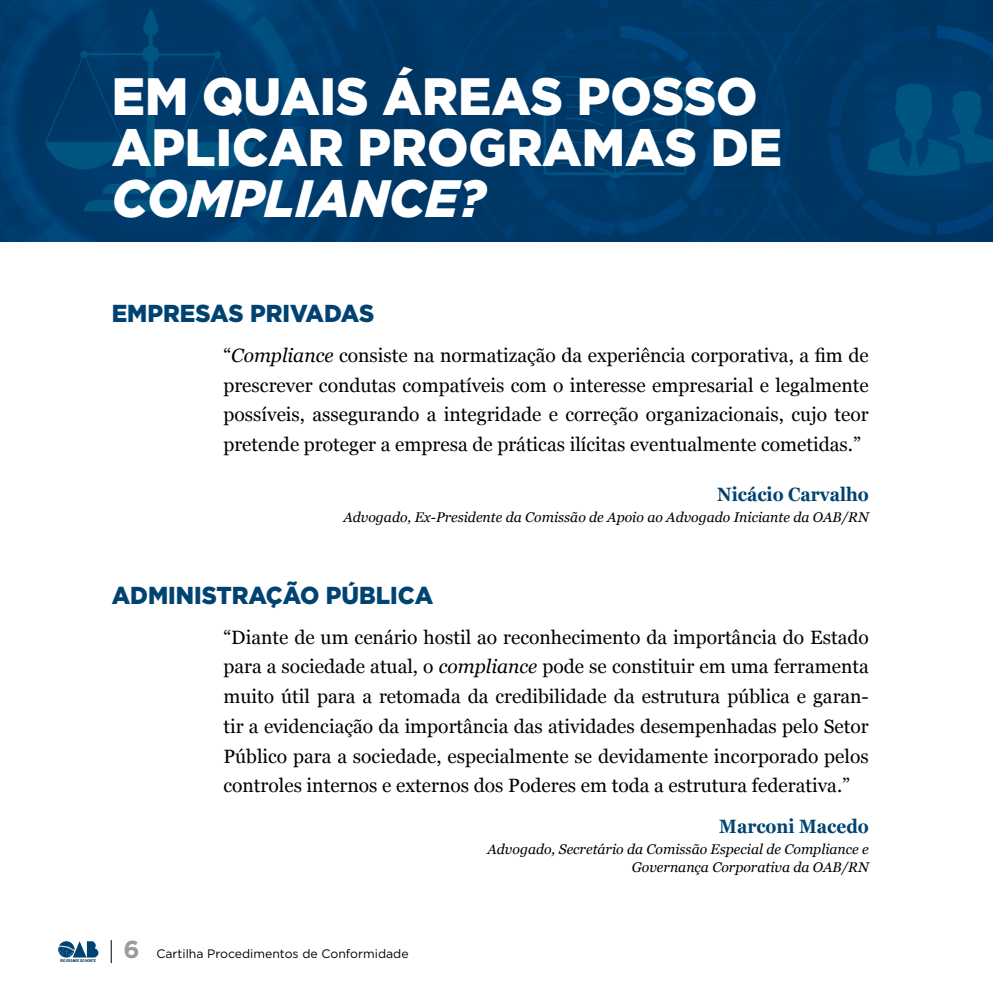
<style>
.page{position:relative;width:993px;height:993px;background:#fff}
.page>*{position:absolute;margin:0;border:0;box-sizing:border-box;transform-origin:0 0}
.t1{font:900 52.5px/50.8px "Gotham";color:#fff;scale:.95 1}
.t2{font:italic 900 52.5px "Gotham";color:#fff;scale:.95 1}
.t3{font:900 24.5px "Gotham";color:#004371;scale:.95 1}
.t4{font:19.25px/29.8px "Georgia";color:#000;text-align:justify}
.t5{font:700 19.25px "Georgia";color:#004371;scale:.9 1}
.t6{font:italic 14px/17.5px "Georgia";color:#000;text-align:right}
.t7{font:12.25px "Gotham";color:#000}
.s1{font-style:italic}
.s2{font-weight:700;font-size:24.5px;color:#9c9c9c}
</style>
<div class="page">
<svg style="left:58px;top:941px;width:40px;height:20px"></svg>
<svg style="left:111px;top:940px;width:1px;height:22px"></svg>
<img style="left:0;top:0;width:992px;height:241px">
<h1 class="t1" style="left:112px;top:71px;width:707px">EM QUAIS ÁREAS POSSO<br>APLICAR PROGRAMAS DE</h1>
<h1 class="t2" style="left:112px;top:162px;width:395px">COMPLIANCE?</h1>
<p class="t3" style="left:112px;top:297px;width:278px">EMPRESAS PRIVADAS</p>
<p class="t4" style="left:223px;top:339px;width:646px">“<span class="s1">Compliance</span> consiste na normatização da experiência corporativa, a fim de prescrever condutas compatíveis com o interesse empresarial e legalmente possíveis, assegurando a integridade e correção organizacionais, cujo teor pretende proteger a empresa de práticas ilícitas eventualmente cometidas.”</p>
<p class="t5" style="left:717px;top:479px;width:170px">Nicácio Carvalho</p>
<p class="t6" style="left:343px;top:507px;width:526px">Advogado, Ex-Presidente da Comissão de Apoio ao Advogado Iniciante da OAB/RN</p>
<p class="t3" style="left:112px;top:578px;width:340px">ADMINISTRAÇÃO PÚBLICA</p>
<p class="t4" style="left:223px;top:621px;width:646px">“Diante de um cenário hostil ao reconhecimento da importância do Estado para a sociedade atual, o <span class="s1">compliance</span> pode se constituir em uma ferramenta muito útil para a retomada da credibilidade da estrutura pública e garan&shy;tir a evidenciação da importância das atividades desempenhadas pelo Setor Público para a sociedade, especialmente se devidamente incorporado pelos controles internos e externos dos Poderes em toda a estrutura federativa.”</p>
<p class="t5" style="left:719px;top:811px;width:168px">Marconi Macedo</p>
<p class="t6" style="left:487px;top:840px;width:383px">Advogado, Secretário da Comissão Especial de Compliance e<br>Governança Corporativa da OAB/RN</p>
<p class="t7" style="left:124px;top:945px;width:286px"><span class="s2">6</span> Cartilha Procedimentos de Conformidade</p>
</div>
